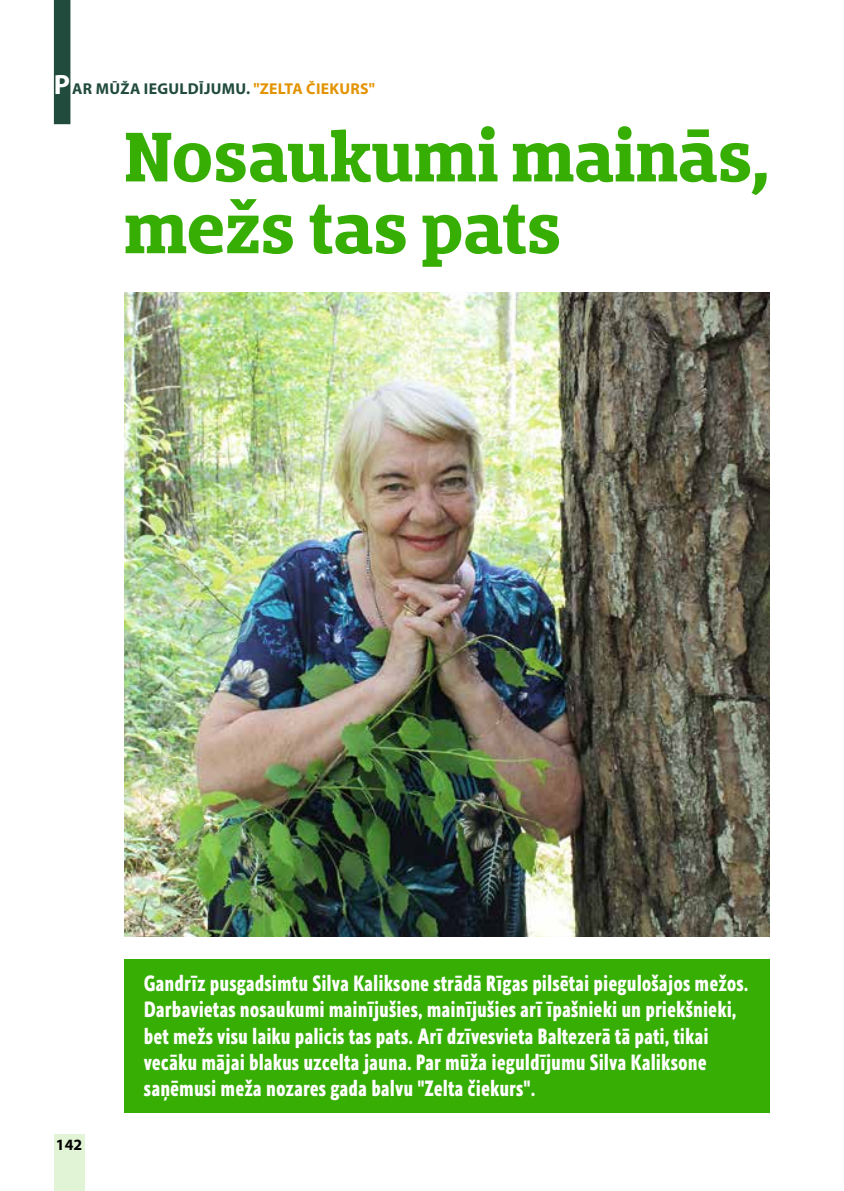
<style>
.page{position:relative;width:844px;height:1191px;background:#fff}
.page>*{position:absolute;margin:0;border:0;box-sizing:border-box;transform-origin:0 0}
.t1{font:700 64.75px/71.8px "Bommer Slab";color:#36ae04}
.t2{font:21px/26.2px "Ligurino Cd Eb";color:#fff}
.t3{font:700 15.75px "Myriad Pro";letter-spacing:.02em;color:#214b3c}
.t4{font:700 15.75px "Myriad Pro";color:#000}
.s1{font-size:28px;color:#fff}
.s2{color:#e39300}
</style>
<div class="page">
<div style="left:54px;top:1134px;width:30px;height:57px;background:#e1f4d5"></div>
<div style="left:54px;top:0;width:16px;height:124px;background:#214b3c"></div>
<div style="left:124px;top:959px;width:645px;height:153px;background:#36ae04"></div>
<img style="left:124px;top:292px;width:645px;height:645px">
<p class="t3" style="left:54px;top:79px;width:323px"><span class="s1">P</span> AR MŪŽA IEGULDĪJUMU. <span class="s2">"ZELTA ČIEKURS"</span></p>
<h1 class="t1" style="left:124px;top:121px;width:646px">Nosaukumi mainās, mežs tas pats</h1>
<p class="t4" style="left:56px;top:1134px;width:28px">142</p>
<p class="t2" style="left:144px;top:967px;width:606px">Gandrīz pusgadsimtu Silva Kaliksone strādā Rīgas pilsētai piegulošajos mežos.<br>Darbavietas nosaukumi mainījušies, mainījušies arī īpašnieki un priekšnieki, bet mežs visu laiku palicis tas pats. Arī dzīvesvieta Baltezerā tā pati, tikai vecāku mājai blakus uzcelta jauna. Par mūža ieguldījumu Silva Kaliksone saņēmusi meža nozares gada balvu "Zelta čiekurs".</p>
</div>
